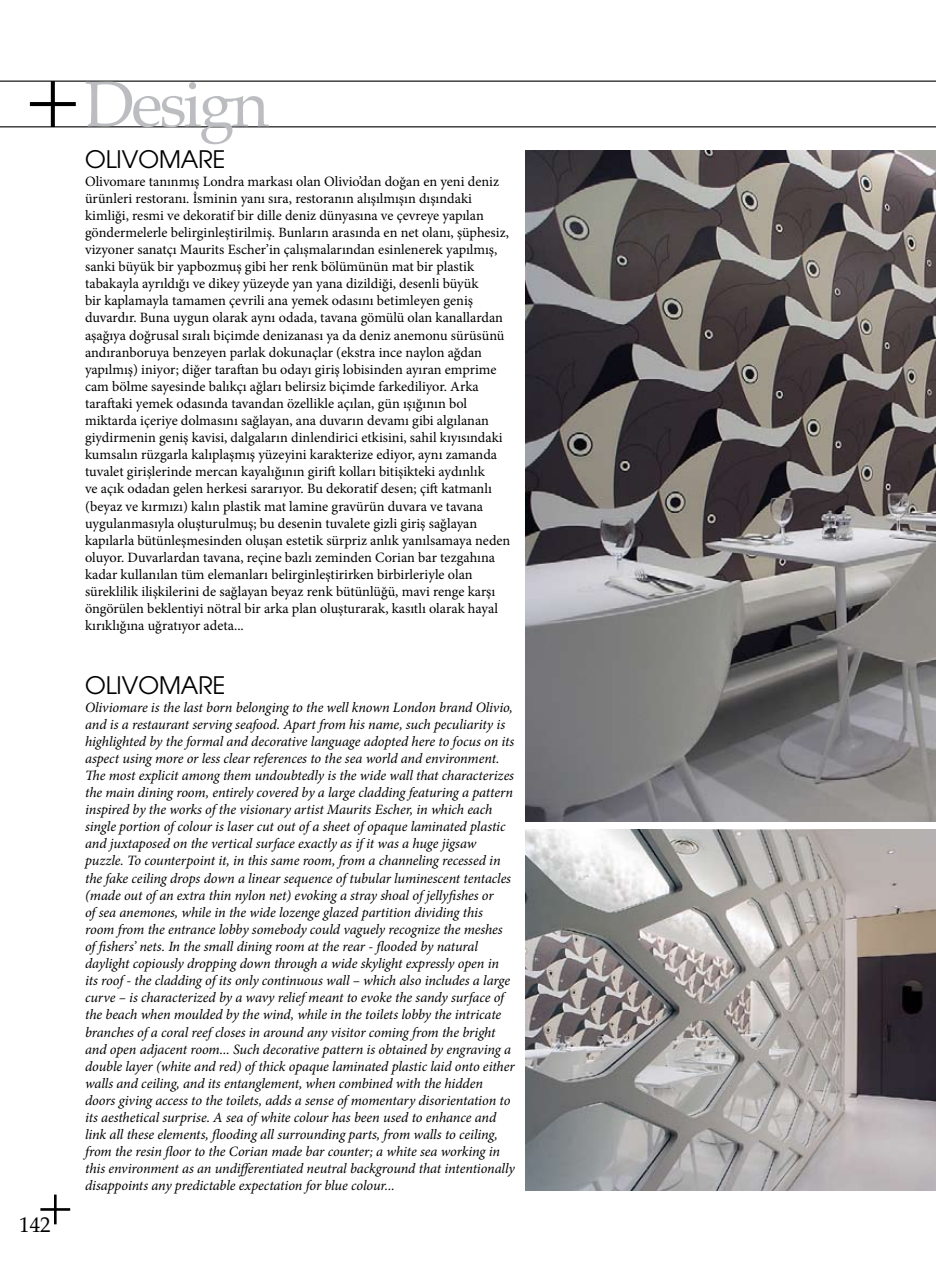
<style>
.page{position:relative;width:936px;height:1276px;background:#fff}
.page>*{position:absolute;margin:0;border:0;box-sizing:border-box;transform-origin:0 0}
.t1{font:64.5px "Palatino";letter-spacing:-.05em;color:#bcbdc0}
.t2{font:24px "Av Garde Lindex Two";color:#000}
.t3{font:21px "Palatino";color:#000}
.t4{font:italic 14.25px/17.1px "Minion Pro";letter-spacing:-.01em;color:#000}
.t5{font:14.25px/17.1px "Minion Pro";color:#000}
</style>
<div class="page">
<svg style="left:0;top:81px;width:935px;height:46px"></svg>
<svg style="left:40px;top:1194px;width:30px;height:30px"></svg>
<img style="left:526px;top:151px;width:409px;height:671px">
<img style="left:526px;top:829px;width:409px;height:362px">
<h3 class="t3" style="left:19px;top:1207px;width:33px">142</h3>
<h1 class="t1" style="left:85px;top:51px;width:186px">Design</h1>
<h2 class="t2" style="left:85px;top:145px;width:142px">OLIVOMARE</h2>
<p class="t5" style="left:85px;top:173px;width:427px">Olivomare tanınmış Londra markası olan Olivio’dan doğan en yeni deniz ürünleri restoranı. İsminin yanı sıra, restoranın alışılmışın dışındaki kimliği, resmi ve dekoratif bir dille deniz dünyasına ve çevreye yapılan göndermelerle belirginleştirilmiş. Bunların arasında en net olanı, şüphesiz, vizyoner sanatçı Maurits Escher’in çalışmalarından esinlenerek yapılmış, sanki büyük bir yapbozmuş gibi her renk bölümünün mat bir plastik tabakayla ayrıldığı ve dikey yüzeyde yan yana dizildiği, desenli büyük<br>bir kaplamayla tamamen çevrili ana yemek odasını betimleyen geniş duvardır. Buna uygun olarak aynı odada, tavana gömülü olan kanallardan aşağıya doğrusal sıralı biçimde denizanası ya da deniz anemonu sürüsünü andıranboruya benzeyen parlak dokunaçlar (ekstra ince naylon ağdan yapılmış) iniyor; diğer taraftan bu odayı giriş lobisinden ayıran emprime cam bölme sayesinde balıkçı ağları belirsiz biçimde farkediliyor. Arka taraftaki yemek odasında tavandan özellikle açılan, gün ışığının bol miktarda içeriye dolmasını sağlayan, ana duvarın devamı gibi algılanan giydirmenin geniş kavisi, dalgaların dinlendirici etkisini, sahil kıyısındaki kumsalın rüzgarla kalıplaşmış yüzeyini karakterize ediyor, aynı zamanda tuvalet girişlerinde mercan kayalığının girift kolları bitişikteki aydınlık<br>ve açık odadan gelen herkesi sararıyor. Bu dekoratif desen; çift katmanlı (beyaz ve kırmızı) kalın plastik mat lamine gravürün duvara ve tavana uygulanmasıyla oluşturulmuş; bu desenin tuvalete gizli giriş sağlayan kapılarla bütünleşmesinden oluşan estetik sürpriz anlık yanılsamaya neden oluyor. Duvarlardan tavana, reçine bazlı zeminden Corian bar tezgahına kadar kullanılan tüm elemanları belirginleştirirken birbirleriyle olan süreklilik ilişkilerini de sağlayan beyaz renk bütünlüğü, mavi renge karşı öngörülen beklentiyi nötral bir arka plan oluşturarak, kasıtlı olarak hayal kırıklığına uğratıyor adeta...</p>
<h2 class="t2" style="left:85px;top:671px;width:142px">OLIVOMARE</h2>
<p class="t4" style="left:85px;top:698px;width:431px">Oliviomare is the last born belonging to the well known London brand Olivio, and is a restaurant serving seafood. Apart from his name, such peculiarity is highlighted by the formal and decorative language adopted here to focus on its aspect using more or less clear references to the sea world and environment.<br>The most explicit among them undoubtedly is the wide wall that characterizes the main dining room, entirely covered by a large cladding featuring a pattern inspired by the works of the visionary artist Maurits Escher, in which each single portion of colour is laser cut out of a sheet of opaque laminated plastic and juxtaposed on the vertical surface exactly as if it was a huge jigsaw puzzle. To counterpoint it, in this same room, from a channeling recessed in the fake ceiling drops down a linear sequence of tubular luminescent tentacles (made out of an extra thin nylon net) evoking a stray shoal of jellyfishes or<br>of sea anemones, while in the wide lozenge glazed partition dividing this room from the entrance lobby somebody could vaguely recognize the meshes of fishers’ nets. In the small dining room at the rear - flooded by natural daylight copiously dropping down through a wide skylight expressly open in its roof - the cladding of its only continuous wall – which also includes a large curve – is characterized by a wavy relief meant to evoke the sandy surface of the beach when moulded by the wind, while in the toilets lobby the intricate branches of a coral reef closes in around any visitor coming from the bright and open adjacent room... Such decorative pattern is obtained by engraving a double layer (white and red) of thick opaque laminated plastic laid onto either walls and ceiling, and its entanglement, when combined with the hidden doors giving access to the toilets, adds a sense of momentary disorientation to its aesthetical surprise. A sea of white colour has been used to enhance and link all these elements, flooding all surrounding parts, from walls to ceiling, from the resin floor to the Corian made bar counter; a white sea working in this environment as an undifferentiated neutral background that intentionally disappoints any predictable expectation for blue colour...</p>
</div>
